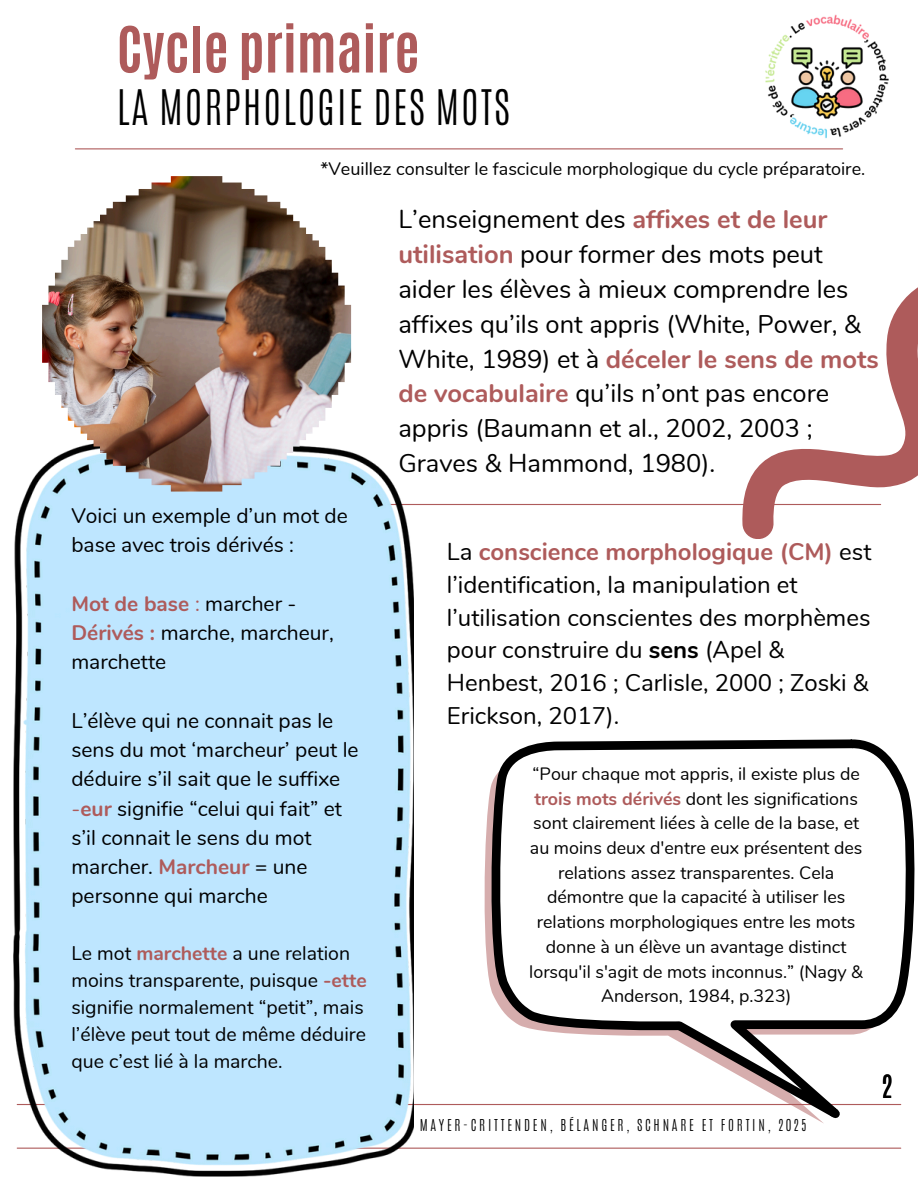
<style>
.page{position:relative;width:918px;height:1188px;background:#fff}
.page>*{position:absolute;margin:0;border:0;box-sizing:border-box;transform-origin:0 0}
.t1{font:700 54px "Antonio";color:#ae5b5b}
.t2{font:300 40.95px "Antonio";letter-spacing:.045em;color:#000}
.t3{font:27px "Antonio";color:#000}
.t4{font:25.5px/34.8px "Nunito";color:#000}
.t5{font:24px/32.7px "Nunito";color:#000}
.t6{font:21px/29.2px "Nunito";color:#000}
.t7{font:19.5px/27px "Nunito";color:#000}
.t8{font:18px "Nunito";color:#000}
.t9{font:17.85px/24.8px "Nunito";color:#000;text-align:center}
.t10{font:300 13.65px "Antonio";letter-spacing:.2em;color:#000}
.s1{font-weight:700;color:#ae5b5b}
.s2{color:#ae5b5b}
.s3{font-weight:700}
</style>
<div class="page">
<hr style="left:113px;top:504px;width:768px;height:1px;background:#ae5b5b">
<svg style="left:742px;top:287px;width:176px;height:252px"></svg>
<hr style="left:17px;top:1148px;width:884px;height:1px;background:#ae5b5b">
<hr style="left:17px;top:1104px;width:884px;height:1px;background:#ae5b5b">
<img style="left:13px;top:452px;width:401px;height:724px">
<img style="left:42px;top:176px;width:309px;height:315px">
<svg style="left:481px;top:783px;width:11px;height:323px"></svg>
<svg style="left:492px;top:739px;width:421px;height:384px"></svg>
<hr style="left:75px;top:148px;width:768px;height:1px;background:#ae5b5b">
<img style="left:739px;top:14px;width:150px;height:136px">
<h4 class="t1" style="left:117px;top:11px;width:304px">Cycle primaire</h4>
<h4 class="t2" style="left:117px;top:78px;width:395px">LA MORPHOLOGIE DES MOTS</h4>
<h4 class="t8" style="left:320px;top:157px;width:546px">*Veuillez consulter le fascicule morphologique du cycle préparatoire.</h4>
<p class="t6" style="left:71px;top:502px;width:278px">Voici un exemple d’un mot de base avec trois dérivés :</p>
<h5 class="t6" style="left:71px;top:589px;width:264px"><span class="s1">Mot de base</span> <span class="s2">:</span> marcher -<br><span class="s1">Dérivés :</span> marche, marcheur, marchette</h5>
<p class="t6" style="left:71px;top:706px;width:289px">L’élève qui ne connait pas le sens du mot ‘marcheur’ peut le déduire s’il sait que le suffixe <span class="s2">-</span><span class="s1">eur</span> signifie “celui qui fait” et s’il connait le sens du mot marcher. <span class="s1">Marcheur</span> = une personne qui marche</p>
<h3 class="t7" style="left:71px;top:940px;width:297px">Le mot <span class="s1">marchette</span> a une relation moins transparente, puisque <span class="s1">-ette </span>signifie normalement “petit”, mais l’élève peut tout de même déduire que c’est lié à la marche.</h3>
<p class="t4" style="left:398px;top:202px;width:482px">L’enseignement des <span class="s1">affixes et de leur utilisation</span> pour former des mots peut aider les élèves à mieux comprendre les affixes qu’ils ont appris (White, Power, &amp; White, 1989) et à <span class="s1">déceler le sens de mots de vocabulaire</span> qu’ils n’ont pas encore appris (Baumann et al., 2002, 2003 ; Graves &amp; Hammond, 1980).</p>
<p class="t5" style="left:447px;top:536px;width:426px">La <span class="s1">conscience morphologique (CM)</span> est l’identification, la manipulation et l’utilisation conscientes des morphèmes pour construire du <span class="s3">sens</span> (Apel &amp; Henbest, 2016 ; Carlisle, 2000 ; Zoski &amp; Erickson, 2017).</p>
<h4 class="t9" style="left:529px;top:762px;width:335px">“Pour chaque mot appris, il existe plus de <span class="s1">trois mots dérivés</span> dont les significations sont clairement liées à celle de la base, et au moins deux d'entre eux présentent des relations assez transparentes. Cela démontre que la capacité à utiliser les relations morphologiques entre les mots donne à un élève un avantage distinct lorsqu'il s'agit de mots inconnus.” (Nagy &amp; Anderson, 1984, p.323)</h4>
<p class="t10" style="left:420px;top:1116px;width:388px">MAYER-CRITTENDEN, BÉLANGER, SCHNARE ET FORTIN, 2025</p>
<h3 class="t3" style="left:881px;top:1067px;width:13px">2</h3>
</div>
